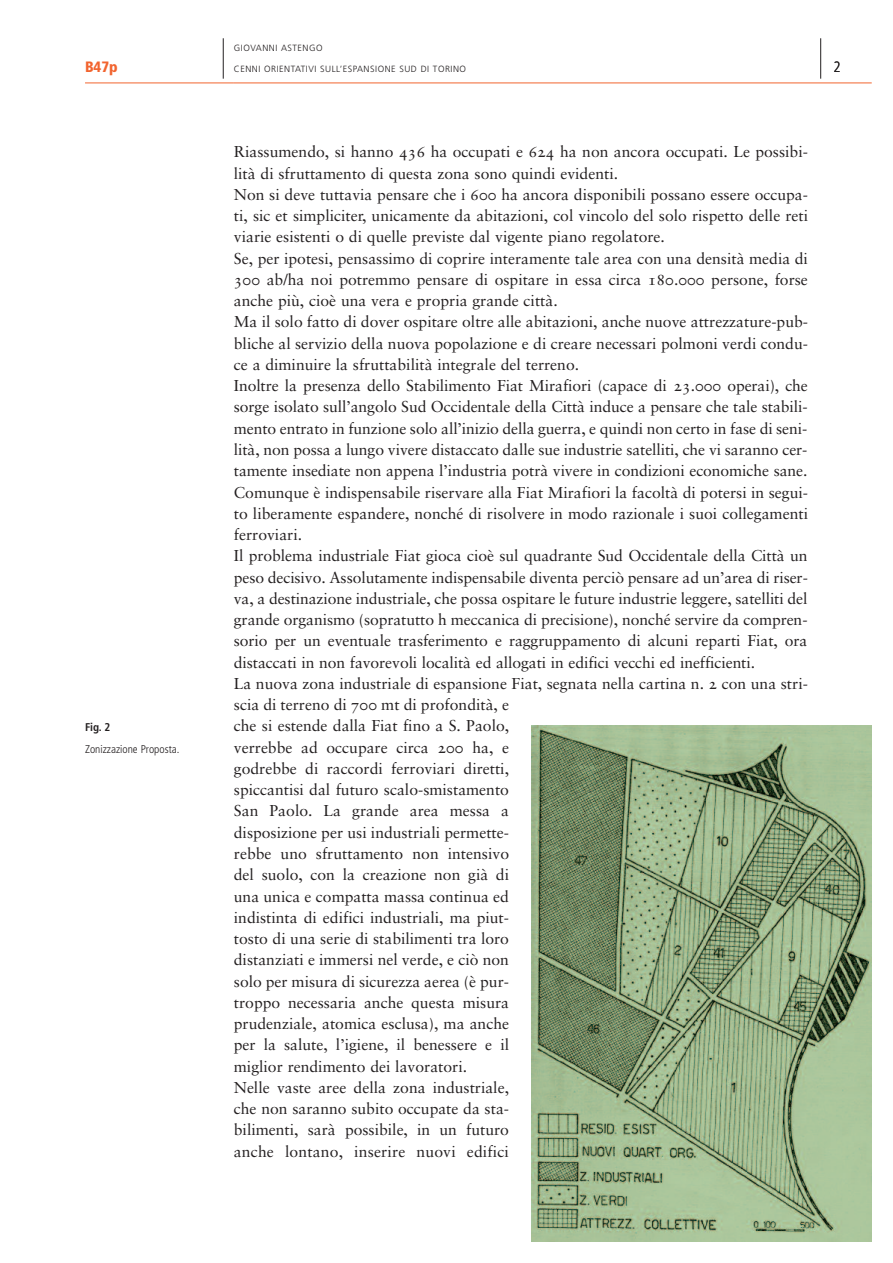
<style>
.page{position:relative;width:893px;height:1263px;background:#fff}
.page>*{position:absolute;margin:0;border:0;box-sizing:border-box;transform-origin:0 0}
.t1{font:15.75px/21.3px "Sabon";color:#231f20}
.t2{font:900 condensed 15px "Frutiger";color:#f2642f}
.t3{font:300 condensed 15px "Frutiger";color:#231f20}
.t4{font:300 condensed 11.25px "Frutiger";color:#231f20}
.t5{font:700 condensed 11.25px "Frutiger";color:#231f20}
.t6{font:300 9px "Frutiger";letter-spacing:.055em;color:#231f20}
.s1{font-family:"Sabon Roman SC"}
</style>
<div class="page">
<hr style="left:85px;top:83px;width:149px;height:1px;background:#f2642f">
<hr style="left:234px;top:83px;width:638px;height:1px;background:#f2642f">
<hr style="left:223px;top:38px;width:1px;height:41px;background:#231f20">
<hr style="left:820px;top:38px;width:1px;height:41px;background:#231f20">
<img style="left:531px;top:725px;width:341px;height:517px">
<p class="t2" style="left:85px;top:61px;width:34px">B47p</p>
<p class="t5" style="left:85px;top:723px;width:27px">Fig. 2</p>
<p class="t4" style="left:85px;top:744px;width:96px">Zonizzazione Proposta.</p>
<p class="t6" style="left:234px;top:44px;width:90px">GIOVANNI ASTENGO</p>
<p class="t6" style="left:234px;top:66px;width:234px">CENNI ORIENTATIVI SULL’ESPANSIONE SUD DI TORINO</p>
<p class="t3" style="left:833px;top:61px;width:9px">2</p>
<p class="t1" style="left:234px;top:142px;width:576px">Riassumendo, si hanno <span class="s1">436</span> ha occupati e <span class="s1">624</span> ha non ancora occupati. Le possibi&shy;lità di sfruttamento di questa zona sono quindi evidenti.<br>Non si deve tuttavia pensare che i <span class="s1">600</span> ha ancora disponibili possano essere occupa&shy;ti, sic et simpliciter, unicamente da abitazioni, col vincolo del solo rispetto delle reti viarie esistenti o di quelle previste dal vigente piano regolatore.<br>Se, per ipotesi, pensassimo di coprire interamente tale area con una densità media di <span class="s1">300</span> ab/ha noi potremmo pensare di ospitare in essa circa <span class="s1">180.000</span> persone, forse anche più, cioè una vera e propria grande città.<br>Ma il solo fatto di dover ospitare oltre alle abitazioni, anche nuove attrezzature-pub&shy;bliche al servizio della nuova popolazione e di creare necessari polmoni verdi condu&shy;ce a diminuire la sfruttabilità integrale del terreno.<br>Inoltre la presenza dello Stabilimento Fiat Mirafiori (capace di <span class="s1">23.000</span> operai), che sorge isolato sull’angolo Sud Occidentale della Città induce a pensare che tale stabili&shy;mento entrato in funzione solo all’inizio della guerra, e quindi non certo in fase di seni&shy;lità, non possa a lungo vivere distaccato dalle sue industrie satelliti, che vi saranno cer&shy;tamente insediate non appena l’industria potrà vivere in condizioni economiche sane.<br>Comunque è indispensabile riservare alla Fiat Mirafiori la facoltà di potersi in segui&shy;to liberamente espandere, nonché di risolvere in modo razionale i suoi collegamenti ferroviari.<br>Il problema industriale Fiat gioca cioè sul quadrante Sud Occidentale della Città un peso decisivo. Assolutamente indispensabile diventa perciò pensare ad un’area di riser&shy;va, a destinazione industriale, che possa ospitare le future industrie leggere, satelliti del grande organismo (sopratutto h meccanica di precisione), nonché servire da compren&shy;sorio per un eventuale trasferimento e raggruppamento di alcuni reparti Fiat, ora distaccati in non favorevoli località ed allogati in edifici vecchi ed inefficienti.<br>La nuova zona industriale di espansione Fiat, segnata nella cartina n. <span class="s1">2</span> con una stri&shy;scia di terreno di <span class="s1">700</span> mt di profondità, e<br>che si estende dalla Fiat fino a S. Paolo,<br>verrebbe ad occupare circa <span class="s1">200</span> ha, e<br>godrebbe di raccordi ferroviari diretti,<br>spiccantisi dal futuro scalo-smistamento<br>San Paolo. La grande area messa a<br>disposizione per usi industriali permette-<br>rebbe uno sfruttamento non intensivo<br>del suolo, con la creazione non già di<br>una unica e compatta massa continua ed<br>indistinta di edifici industriali, ma piut-<br>tosto di una serie di stabilimenti tra loro<br>distanziati e immersi nel verde, e ciò non<br>solo per misura di sicurezza aerea (è pur-<br>troppo necessaria anche questa misura<br>prudenziale, atomica esclusa), ma anche<br>per la salute, l’igiene, il benessere e il<br>miglior rendimento dei lavoratori.<br>Nelle vaste aree della zona industriale,<br>che non saranno subito occupate da sta-<br>bilimenti, sarà possibile, in un futuro<br>anche lontano, inserire nuovi edifici</p>
</div>
